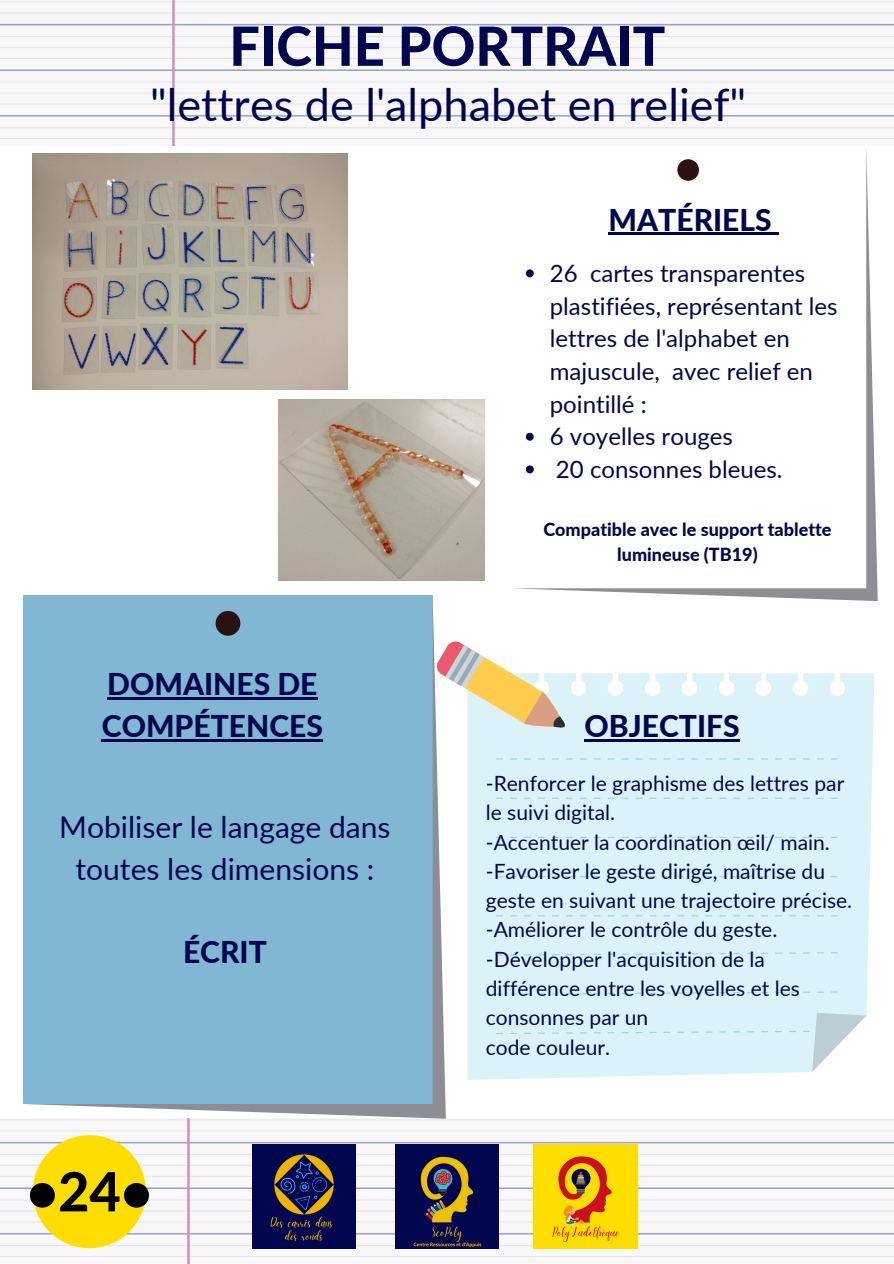
<style>
.page{position:relative;width:894px;height:1264px;background:#fff}
.page>*{position:absolute;margin:0;border:0;box-sizing:border-box;transform-origin:0 0}
.t1{font:800 54px "Lato";color:#00074f}
.t2{font:800 54px "Lato";color:#000}
.t3{font:45px "Lato";color:#00074f}
.t4{font:800 30px/41.7px "Lato";color:#00074f}
.t5{font:30px/41.7px "Lato";color:#00074f;text-align:center}
.t6{font:24px/32.7px "Lato";color:#00074f}
.t7{font:21px/29.2px "Lato";color:#00074f}
.t8{font:800 18px/24.8px "Lato";color:#00074f;text-align:center}
</style>
<div class="page">
<img style="left:0;top:1118px;width:893px;height:145px">
<div style="left:467px;top:673px;width:407px;height:406px;background:#dbf2f8"></div>
<svg style="left:496px;top:758px;width:341px;height:1px"></svg>
<svg style="left:496px;top:797px;width:341px;height:1px"></svg>
<svg style="left:496px;top:836px;width:341px;height:2px"></svg>
<svg style="left:496px;top:876px;width:341px;height:1px"></svg>
<svg style="left:496px;top:915px;width:341px;height:1px"></svg>
<svg style="left:496px;top:952px;width:341px;height:3px"></svg>
<svg style="left:496px;top:991px;width:341px;height:3px"></svg>
<svg style="left:496px;top:1012px;width:370px;height:59px;background:#daf0f5"></svg>
<img style="left:0;top:0;width:893px;height:145px">
<img style="left:395px;top:1144px;width:103px;height:104px">
<img style="left:252px;top:1144px;width:104px;height:104px">
<img style="left:533px;top:1144px;width:104px;height:104px">
<div style="left:33px;top:1135px;width:113px;height:113px;background:#fdde00;border-radius:50%"></div>
<hr style="left:584px;top:739px;width:155px;height:2px;background:#00074f">
<svg style="left:513px;top:149px;width:364px;height:452px"></svg>
<svg style="left:445px;top:641px;width:122px;height:94px"></svg>
<div style="left:23px;top:595px;width:422px;height:523px;background:#82b7d3"></div>
<img style="left:278px;top:399px;width:206px;height:181px">
<img style="left:33px;top:153px;width:314px;height:236px">
<hr style="left:107px;top:697px;width:210px;height:3px;background:#00074f">
<hr style="left:102px;top:739px;width:221px;height:2px;background:#00074f">
<hr style="left:608px;top:233px;width:163px;height:2px;background:#00074f">
<svg style="left:771px;top:233px;width:7px;height:2px"></svg>
<svg style="left:525px;top:269px;width:8px;height:8px"></svg>
<svg style="left:525px;top:433px;width:8px;height:7px"></svg>
<svg style="left:525px;top:465px;width:8px;height:8px"></svg>
<h1 class="t1" style="left:229px;top:12px;width:437px">FICHE PORTRAIT</h1>
<h2 class="t3" style="left:150px;top:77px;width:597px">"lettres de l'alphabet en relief"</h2>
<h3 class="t4" style="left:608px;top:198px;width:165px">MATÉRIELS</h3>
<p class="t6" style="left:549px;top:256px;width:289px">26 cartes transparentes plastifiées, représentant les lettres de l'alphabet en majuscule, avec relief en pointillé :<br>6 voyelles rouges<br>20 consonnes bleues.</p>
<h3 class="t4" style="left:102px;top:663px;width:222px">DOMAINES DE<br>COMPÉTENCES</h3>
<h3 class="t5" style="left:59px;top:805px;width:333px">Mobiliser le langage dans toutes les dimensions :</h3>
<h3 class="t4" style="left:183px;top:930px;width:85px">ÉCRIT</h3>
<h1 class="t2" style="left:27px;top:1157px;width:127px">•24•</h1>
<p class="t8" style="left:543px;top:517px;width:290px">Compatible avec le support tablette lumineuse (TB19)</p>
<h3 class="t4" style="left:584px;top:704px;width:156px">OBJECTIFS</h3>
<p class="t7" style="left:485px;top:768px;width:368px">-Renforcer le graphisme des lettres par le suivi digital.<br>-Accentuer la coordination œil/ main. -Favoriser le geste dirigé, maîtrise du geste en suivant une trajectoire précise. -Améliorer le contrôle du geste. -Développer l'acquisition de la différence entre les voyelles et les consonnes par un<br>code couleur.</p>
</div>
